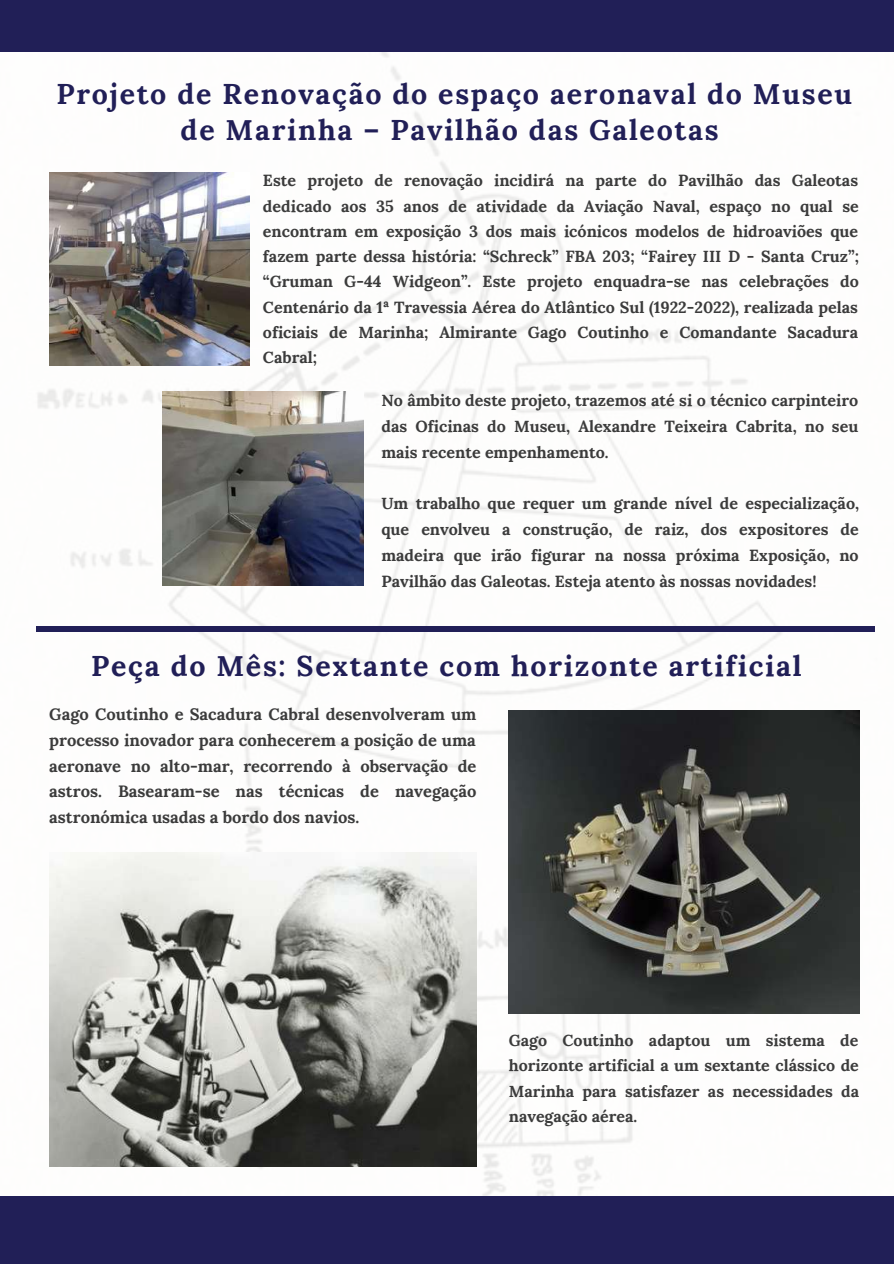
<style>
.page{position:relative;width:894px;height:1264px;background:#fff}
.page>*{position:absolute;margin:0;border:0;box-sizing:border-box;transform-origin:0 0}
.t1{font:700 28.5px/36px "Lora";letter-spacing:.06em;color:#211f57;text-align:center}
.t2{font:700 16.5px/26px "Lora";color:#3b3b3b;text-align:justify}
.t3{font:700 16.05px/25.2px "Lora";color:#3b3b3b;text-align:justify}
</style>
<div class="page">
<img style="left:0;top:51px;width:893px;height:1145px">
<div style="left:0;top:0;width:893px;height:51px;background:#211f57"></div>
<div style="left:36px;top:626px;width:838px;height:6px;background:#211f57"></div>
<img style="left:508px;top:711px;width:351px;height:302px">
<img style="left:49px;top:852px;width:427px;height:314px">
<div style="left:0;top:1196px;width:893px;height:67px;background:#211f57"></div>
<img style="left:49px;top:172px;width:201px;height:194px">
<img style="left:162px;top:391px;width:201px;height:195px">
<h1 class="t1" style="left:56px;top:75px;width:796px">Projeto de Renovação do espaço aeronaval do Museu de Marinha – Pavilhão das Galeotas</h1>
<p class="t3" style="left:263px;top:168px;width:597px">Este projeto de renovação incidirá na parte do Pavilhão das Galeotas dedicado aos 35 anos de atividade da Aviação Naval, espaço no qual se encontram em exposição 3 dos mais icónicos modelos de hidroaviões que fazem parte dessa história: “Schreck” FBA 203; “Fairey III D - Santa Cruz”; “Gruman G-44 Widgeon”. Este projeto enquadra-se nas celebrações do Centenário da 1ª Travessia Aérea do Atlântico Sul (1922-2022), realizada pelas oficiais de Marinha; Almirante Gago Coutinho e Comandante Sacadura Cabral;</p>
<p class="t3" style="left:381px;top:387px;width:478px;line-height:26px">No âmbito deste projeto, trazemos até si o técnico carpinteiro das Oficinas do Museu, Alexandre Teixeira Cabrita, no seu mais recente empenhamento.</p>
<p class="t3" style="left:381px;top:490px;width:479px;line-height:26px">Um trabalho que requer um grande nível de especialização, que envolveu a construção, de raiz, dos expositores de madeira que irão figurar na nossa próxima Exposição, no Pavilhão das Galeotas. Esteja atento às nossas novidades!</p>
<h1 class="t1" style="left:91px;top:648px;width:712px">Peça do Mês: Sextante com horizonte artificial</h1>
<p class="t2" style="left:49px;top:700px;width:428px">Gago Coutinho e Sacadura Cabral desenvolveram um processo inovador para conhecerem a posição de uma aeronave no alto-mar, recorrendo à observação de astros. Basearam-se nas técnicas de navegação astronómica usadas a bordo dos navios.</p>
<p class="t3" style="left:508px;top:1027px;width:351px">Gago Coutinho adaptou um sistema de horizonte artificial a um sextante clássico de Marinha para satisfazer as necessidades da navegação aérea.</p>
</div>
